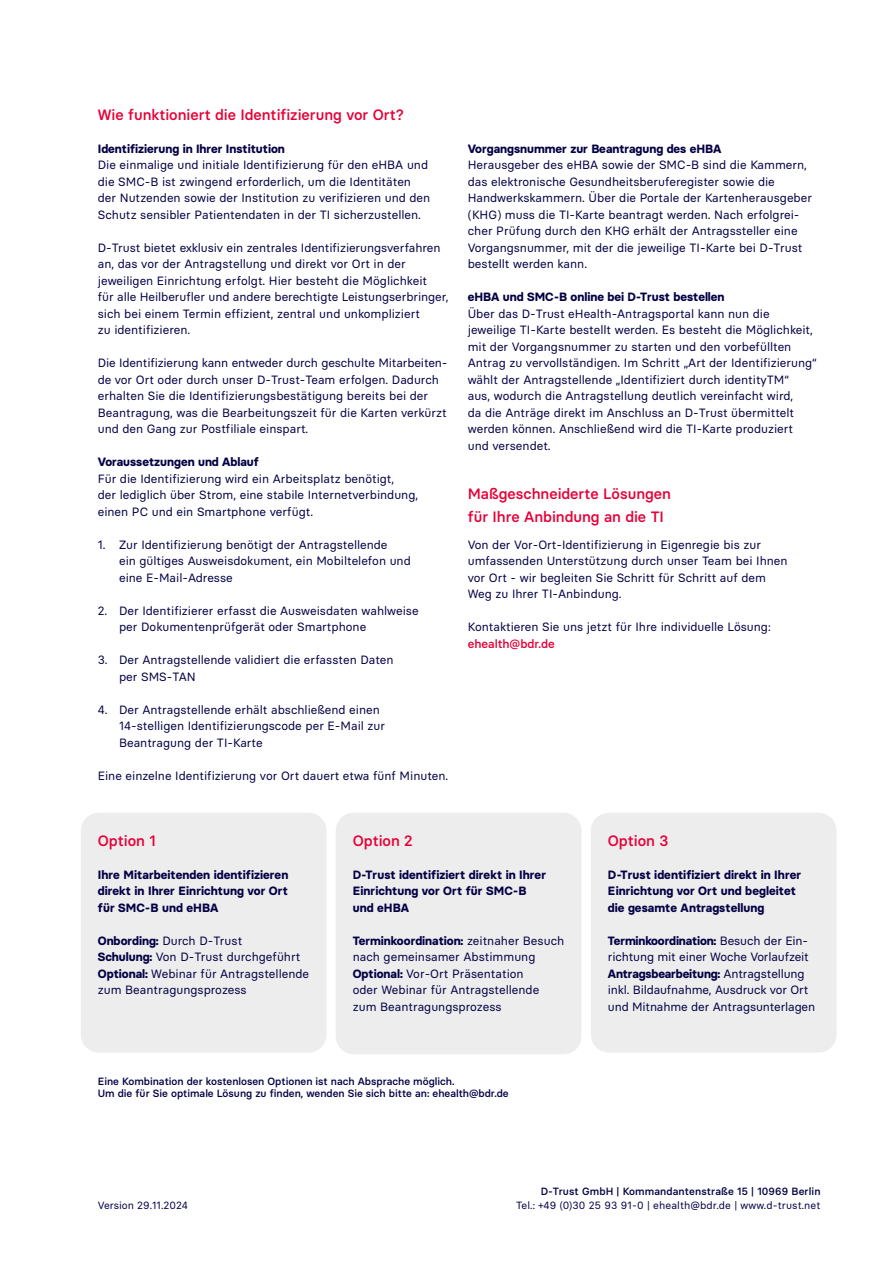
<style>
.page{position:relative;width:893px;height:1263px;background:#fff}
.page>*{position:absolute;margin:0;border:0;box-sizing:border-box;transform-origin:0 0}
.H1-Headline_10pt{font:500 15px/22.5px "bdr Text";color:#e60037}
.P-Copy_8pt{font:12px/16.5px "bdr Text";color:#030044}
.H2-Copy{font:700 12px/16.5px "bdr Text";letter-spacing:.005em;color:#030044}
.Caption_Beschriftung{font:500 10.5px/12.6px "bdr Text";color:#030044}
.P-Kontakt{font:10.5px "bdr Text";letter-spacing:.01em;color:#030044}
.P-Kontakt-2{font:500 10.5px "bdr Text";letter-spacing:.01em;color:#030044}
.P-Version{font:10.5px "bdr Text";color:#030044}
.s1{font-weight:500;color:#e60037}
.s2{font-weight:700}
</style>
<div class="page">
<div style="left:81px;top:813px;width:246px;height:239px;background:#ededed;border-radius:18px"></div>
<div style="left:336px;top:813px;width:245px;height:241px;background:#ededed;border-radius:18px"></div>
<div style="left:591px;top:813px;width:246px;height:239px;background:#ededed;border-radius:18px"></div>
<h1 class="H1-Headline_10pt" style="left:98px;top:103px;width:308px">Wie funktioniert die Identifizierung vor Ort?</h1>
<h2 class="H2-Copy" style="left:98px;top:140px;width:189px">Identifizierung in Ihrer Institution</h2>
<p class="P-Copy_8pt" style="left:98px;top:156px;width:334px">Die einmalige und initiale Identifizierung für den eHBA und die SMC-B ist zwingend erforderlich, um die Identitäten der Nutzenden sowie der Institution zu verifizieren und den Schutz sensibler Patientendaten in der TI sicherzustellen.</p>
<p class="P-Copy_8pt" style="left:98px;top:239px;width:352px">D-Trust bietet exklusiv ein zentrales Identifizierungsverfahren an, das vor der Antragstellung und direkt vor Ort in der jeweiligen Einrichtung erfolgt. Hier besteht die Möglichkeit<br>für alle Heilberufler und andere berechtigte Leistungserbringer, sich bei einem Termin effizient, zentral und unkompliziert<br>zu identifizieren.</p>
<p class="P-Copy_8pt" style="left:98px;top:354px;width:351px">Die Identifizierung kann entweder durch geschulte Mitarbeiten&shy;de vor Ort oder durch unser D-Trust-Team erfolgen. Dadurch erhalten Sie die Identifizierungsbestätigung bereits bei der Beantragung, was die Bearbeitungszeit für die Karten verkürzt und den Gang zur Postfiliale einspart.</p>
<h2 class="H2-Copy" style="left:98px;top:454px;width:163px">Voraussetzungen und Ablauf</h2>
<p class="P-Copy_8pt" style="left:98px;top:470px;width:322px">Für die Identifizierung wird ein Arbeitsplatz benötigt,<br>der lediglich über Strom, eine stabile Internetverbindung, einen PC und ein Smartphone verfügt.</p>
<p class="P-Copy_8pt" style="left:119px;top:536px;width:293px;text-indent:-21px">1. Zur Identifizierung benötigt der Antragstellende<br>ein gültiges Ausweisdokument, ein Mobiltelefon und eine E-Mail-Adresse</p>
<p class="P-Copy_8pt" style="left:119px;top:602px;width:301px;text-indent:-21px">2. Der Identifizierer erfasst die Ausweisdaten wahlweise per Dokumentenprüfgerät oder Smartphone</p>
<p class="P-Copy_8pt" style="left:119px;top:651px;width:276px;text-indent:-21px">3. Der Antragstellende validiert die erfassten Daten per SMS-TAN</p>
<p class="P-Copy_8pt" style="left:119px;top:701px;width:268px;text-indent:-21px">4. Der Antragstellende erhält abschließend einen<br>14-stelligen Identifizierungscode per E-Mail zur<br>Beantragung der TI-Karte</p>
<p class="P-Copy_8pt" style="left:98px;top:767px;width:352px">Eine einzelne Identifizierung vor Ort dauert etwa fünf Minuten.</p>
<h2 class="H2-Copy" style="left:468px;top:140px;width:255px">Vorgangsnummer zur Beantragung des eHBA</h2>
<p class="P-Copy_8pt" style="left:468px;top:156px;width:346px">Herausgeber des eHBA sowie der SMC-B sind die Kammern, das elektronische Gesundheitsberuferegister sowie die Handwerkskammern. Über die Portale der Kartenherausgeber (KHG) muss die TI-Karte beantragt werden. Nach erfolgrei&shy;cher Prüfung durch den KHG erhält der Antragssteller eine Vorgangsnummer, mit der die jeweilige TI-Karte bei D-Trust bestellt werden kann.</p>
<h2 class="H2-Copy" style="left:468px;top:289px;width:258px">eHBA und SMC-B online bei D-Trust bestellen</h2>
<p class="P-Copy_8pt" style="left:468px;top:305px;width:351px">Über das D-Trust eHealth-Antragsportal kann nun die jeweilige TI-Karte bestellt werden. Es besteht die Möglichkeit, mit der Vorgangsnummer zu starten und den vorbefüllten Antrag zu vervollständigen. Im Schritt „Art der Identifizierung“ wählt der Antragstellende „Identifiziert durch identityTM“<br>aus, wodurch die Antragstellung deutlich vereinfacht wird,<br>da die Anträge direkt im Anschluss an D-Trust übermittelt werden können. Anschließend wird die TI-Karte produziert und versendet.</p>
<h1 class="H1-Headline_10pt" style="left:468px;top:482px;width:205px">Maßgeschneiderte Lösungen für Ihre Anbindung an die TI</h1>
<p class="P-Copy_8pt" style="left:468px;top:536px;width:321px">Von der Vor-Ort-Identifizierung in Eigenregie bis zur umfassenden Unterstützung durch unser Team bei Ihnen vor Ort - wir begleiten Sie Schritt für Schritt auf dem Weg zu Ihrer TI-Anbindung.</p>
<p class="P-Copy_8pt" style="left:468px;top:618px;width:305px">Kontaktieren Sie uns jetzt für Ihre individuelle Lösung: <span class="s1">ehealth@bdr.de</span></p>
<h1 class="H1-Headline_10pt" style="left:98px;top:829px;width:59px">Option 1</h1>
<h2 class="H2-Copy" style="left:98px;top:866px;width:192px;text-align:justify">Ihre Mitarbeitenden identifizieren direkt in Ihrer Einrichtung vor Ort für SMC-B und eHBA</h2>
<p class="P-Copy_8pt" style="left:98px;top:932px;width:213px"><span class="s2">Onbording:</span> Durch D-Trust<br><span class="s2">Schulung:</span> Von D-Trust durchgeführt<br><span class="s2">Optional:</span> Webinar für Antragstellende zum Beantragungsprozess</p>
<h1 class="H1-Headline_10pt" style="left:353px;top:829px;width:62px">Option 2</h1>
<h2 class="H2-Copy" style="left:353px;top:866px;width:195px">D-Trust identifiziert direkt in Ihrer<br>Einrichtung vor Ort für SMC-B und eHBA</h2>
<p class="P-Copy_8pt" style="left:353px;top:932px;width:213px"><span class="s2">Terminkoordination:</span> zeitnaher Besuch nach gemeinsamer Abstimmung<br><span class="s2">Optional:</span> Vor-Ort Präsentation<br>oder Webinar für Antragstellende zum Beantragungsprozess</p>
<p class="Caption_Beschriftung" style="left:98px;top:1074px;width:412px">Eine Kombination der kostenlosen Optionen ist nach Absprache möglich.<br>Um die für Sie optimale Lösung zu finden, wenden Sie sich bitte an: ehealth@bdr.de</p>
<h1 class="H1-Headline_10pt" style="left:608px;top:829px;width:62px">Option 3</h1>
<h2 class="H2-Copy" style="left:608px;top:866px;width:195px">D-Trust identifiziert direkt in Ihrer<br>Einrichtung vor Ort und begleitet die gesamte Antragstellung</h2>
<p class="P-Copy_8pt" style="left:608px;top:932px;width:209px"><span class="s2">Terminkoordination:</span> Besuch der Ein&shy;richtung mit einer Woche Vorlaufzeit <span class="s2">Antragsbearbeitung:</span> Antragstellung inkl. Bildaufnahme, Ausdruck vor Ort und Mitnahme der Antragsunterlagen</p>
<p class="P-Version" style="left:98px;top:1198px;width:92px">Version 29.11.2024</p>
<p class="P-Kontakt-2" style="left:541px;top:1185px;width:281px">D-Trust GmbH | Kommandantenstraße 15 | 10969 Berlin</p>
<p class="P-Kontakt" style="left:516px;top:1198px;width:306px">Tel.: +49 (0)30 25 93 91-0 | ehealth@bdr.de | www.d-trust.net</p>
</div>
